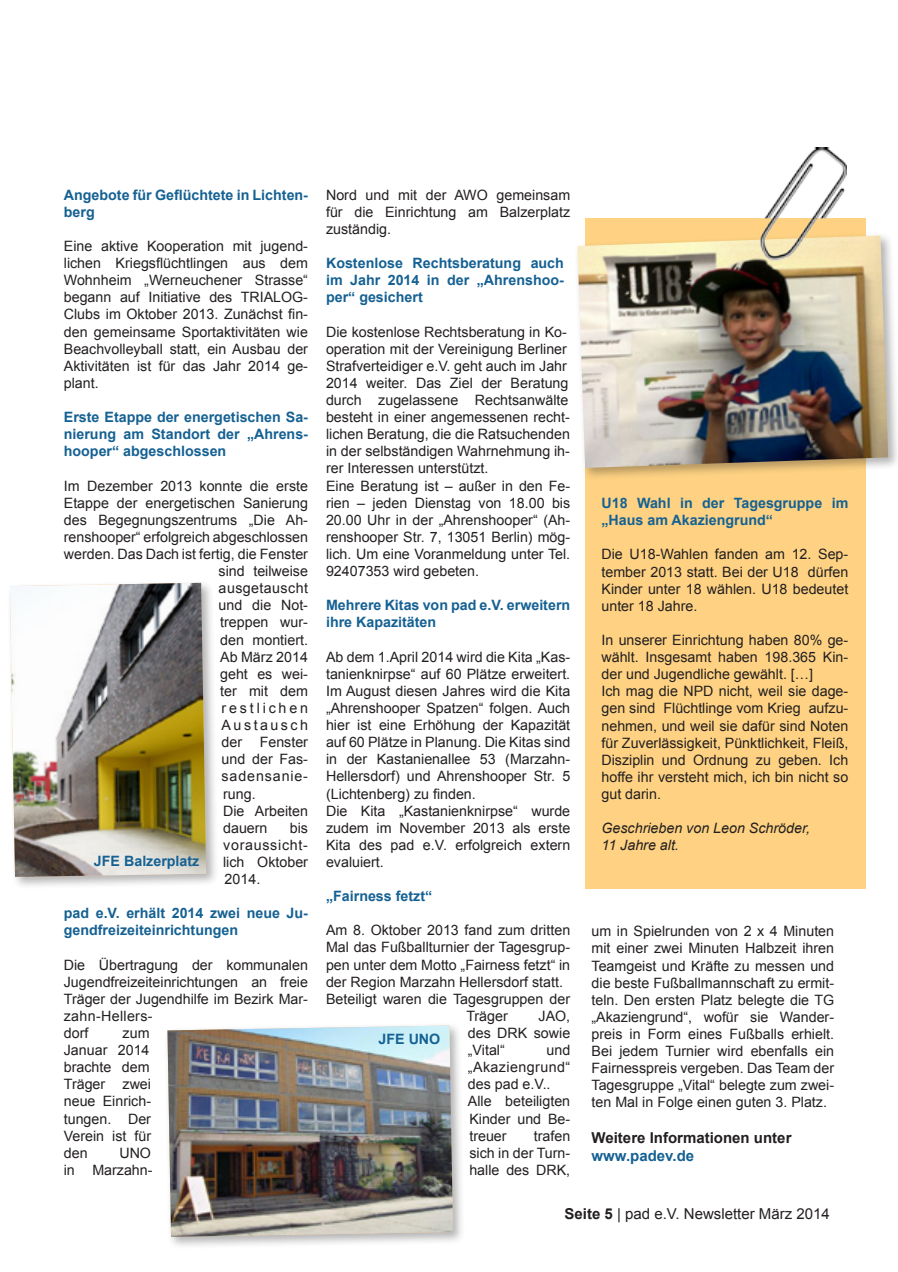
<style>
.page{position:relative;width:898px;height:1272px;background:#fff}
.page>*{position:absolute;margin:0;border:0;box-sizing:border-box;transform-origin:0 0}
.t1{font:15px "Arial";color:#231f20}
.t2{font:700 15px "Arial";color:#231f20}
.t3{font:700 15px "Arial";color:#156193}
.t4{font:14.25px/17.1px "Arial";color:#231f20;text-align:justify}
.t5{font:700 14.25px/17.1px "Arial";color:#156193}
.t6{font:italic 14.25px/17.1px "Arial";color:#231f20}
.t7{font:14.25px "Arial";letter-spacing:.03em;color:#231f20}
.t8{font:14.25px "Arial";letter-spacing:.06em;color:#231f20}
.t9{font:14.25px "Arial";letter-spacing:.2em;color:#231f20}
.t10{font:14.25px "Arial";letter-spacing:.175em;color:#231f20}
.s1{font-weight:700}
</style>
<div class="page">
<div style="left:585px;top:218px;width:280px;height:671px;background:#fed282"></div>
<div style="left:573px;top:232px;width:324px;height:248px;background:#231f20;opacity:.34"></div>
<img style="left:577px;top:235px;width:310px;height:233px">
<img style="left:757px;top:147px;width:89px;height:116px">
<div style="left:6px;top:579px;width:212px;height:310px;background:#231f20;opacity:.34"></div>
<img style="left:10px;top:583px;width:196px;height:294px">
<div style="left:163px;top:1021px;width:302px;height:227px;background:#231f20;opacity:.34"></div>
<img style="left:167px;top:1025px;width:286px;height:211px">
<p class="t5" style="left:64px;top:186px;width:245px">Angebote für Geflüchtete in Lichten&shy;berg</p>
<p class="t4" style="left:64px;top:237px;width:245px">Eine aktive Kooperation mit jugend&shy;lichen Kriegsflüchtlingen aus dem Wohnheim „Werneuchener Strasse“ begann auf Initiative des TRIALOG-Clubs im Oktober 2013. Zunächst fin&shy;den gemeinsame Sportaktivitäten wie Beachvolleyball statt, ein Ausbau der Aktivitäten ist für das Jahr 2014 ge&shy;plant.</p>
<p class="t5" style="left:64px;top:409px;width:246px;text-align:justify">Erste Etappe der energetischen Sa&shy;nierung am Standort der „Ahrens&shy;hooper“ abgeschlossen</p>
<p class="t4" style="left:64px;top:477px;width:245px">Im Dezember 2013 konnte die erste</p>
<p class="t4" style="left:64px;top:494px;width:245px">Etappe der energetischen Sanierung</p>
<p class="t4" style="left:64px;top:511px;width:245px">des Begegnungszentrums „Die Ah-</p>
<p class="t4" style="left:64px;top:528px;width:245px">renshooper“ erfolgreich abgeschlossen</p>
<p class="t4" style="left:64px;top:545px;width:245px">werden. Das Dach ist fertig, die Fenster</p>
<p class="t4" style="left:218px;top:562px;width:91px">sind teilweise</p>
<p class="t7" style="left:218px;top:579px;width:91px">ausgetauscht</p>
<p class="t4" style="left:218px;top:597px;width:91px">und die Not-</p>
<p class="t4" style="left:220px;top:614px;width:89px">treppen wur-</p>
<p class="t4" style="left:220px;top:631px;width:89px">den montiert.</p>
<p class="t4" style="left:220px;top:648px;width:89px">Ab März 2014</p>
<p class="t4" style="left:220px;top:665px;width:89px">geht es wei-</p>
<p class="t4" style="left:220px;top:682px;width:89px">ter mit dem</p>
<p class="t9" style="left:221px;top:698px;width:88px">restlichen</p>
<p class="t10" style="left:221px;top:715px;width:88px">Austausch</p>
<p class="t4" style="left:221px;top:733px;width:88px">der Fenster</p>
<p class="t4" style="left:221px;top:750px;width:88px">und der Fas-</p>
<p class="t8" style="left:221px;top:767px;width:88px">sadensanie-</p>
<p class="t4" style="left:223px;top:785px;width:34px">rung.</p>
<p class="t4" style="left:223px;top:802px;width:86px">Die Arbeiten</p>
<p class="t4" style="left:223px;top:819px;width:46px">dauern</p>
<p class="t4" style="left:223px;top:819px;width:86px;text-indent:67px">bis voraussicht&shy;lich Oktober 2014.</p>
<p class="t5" style="left:64px;top:905px;width:245px">pad e.V. erhält 2014 zwei neue Ju&shy;gendfreizeiteinrichtungen</p>
<p class="t4" style="left:64px;top:956px;width:245px;text-align:left">Die Übertragung der kommunalen<br>Jugendfreizeiteinrichtungen an freie<br>Träger der Jugendhilfe im Bezirk Mar&shy;zahn-Hellers-<br>dorf</p>
<p class="t5" style="left:94px;top:853px;width:107px">JFE Balzerplatz</p>
<p class="t4" style="left:64px;top:1024px;width:89px;text-indent:59px">zum Januar 2014 brachte dem Träger zwei neue Einrich&shy;tungen. Der Verein ist für den</p>
<p class="t4" style="left:64px;top:1144px;width:90px;text-align:right">UNO<br>in Marzahn-</p>
<p class="t4" style="left:326px;top:186px;width:245px">Nord und mit der AWO gemeinsam für die Einrichtung am Balzerplatz zuständig.</p>
<p class="t5" style="left:326px;top:255px;width:239px;text-align:justify">Kostenlose Rechtsberatung auch im Jahr 2014 in der „Ahrenshoo&shy;per“ gesichert</p>
<p class="t4" style="left:326px;top:323px;width:246px;text-align:left">Die kostenlose Rechtsberatung in Ko&shy;operation mit der Vereinigung Berliner Strafverteidiger e.V. geht auch im Jahr 2014 weiter. Das Ziel der Beratung durch zugelassene Rechtsanwälte besteht in einer angemessenen recht&shy;lichen Beratung, die die Ratsuchenden in der selbständigen Wahrnehmung ih&shy;rer Interessen unterstützt.<br>Eine Beratung ist – außer in den Fe&shy;rien – jeden Dienstag von 18.00 bis 20.00 Uhr in der „Ahrenshooper“ (Ah&shy;renshooper Str. 7, 13051 Berlin) mög&shy;lich. Um eine Voranmeldung unter Tel.<br>92407353 wird gebeten.</p>
<p class="t5" style="left:326px;top:597px;width:245px">Mehrere Kitas von pad e.V. erweitern ihre Kapazitäten</p>
<p class="t4" style="left:326px;top:648px;width:246px;text-align:left">Ab dem 1.April 2014 wird die Kita „Kas&shy;tanienknirpse“ auf 60 Plätze erweitert.<br>Im August diesen Jahres wird die Kita „Ahrenshooper Spatzen“ folgen. Auch hier ist eine Erhöhung der Kapazität auf 60 Plätze in Planung. Die Kitas sind in der Kastanienallee 53 (Marzahn-Hellersdorf) und Ahrenshooper Str. 5 (Lichtenberg) zu finden.<br>Die Kita „Kastanienknirpse“ wurde zudem im November 2013 als erste Kita des pad e.V. erfolgreich extern evaluiert.</p>
<p class="t5" style="left:326px;top:888px;width:108px">„Fairness fetzt“</p>
<p class="t4" style="left:326px;top:921px;width:246px">Am 8. Oktober 2013 fand zum dritten</p>
<p class="t4" style="left:326px;top:939px;width:245px">Mal das Fußballturnier der Tagesgrup-</p>
<p class="t4" style="left:326px;top:956px;width:245px">pen unter dem Motto „Fairness fetzt“ in</p>
<p class="t4" style="left:326px;top:973px;width:238px">der Region Marzahn Hellersdorf statt.</p>
<p class="t4" style="left:326px;top:990px;width:245px">Beteiligt waren die Tagesgruppen der</p>
<p class="t4" style="left:466px;top:1007px;width:43px">Träger</p>
<p class="t4" style="left:467px;top:1007px;width:104px;text-indent:71px">JAO, des DRK sowie „Vital“</p>
<p class="t5" style="left:378px;top:1030px;width:63px">JFE UNO</p>
<p class="t4" style="left:467px;top:1041px;width:104px;text-align:left;text-indent:79px">und „Akaziengrund“ des pad e.V..<br>Alle beteiligten<br>Kinder und Be&shy;treuer</p>
<p class="t4" style="left:469px;top:1127px;width:102px;text-indent:64px">trafen sich in der Turn&shy;halle des DRK,</p>
<p class="t5" style="left:601px;top:495px;width:248px">U18 Wahl in der Tagesgruppe im „Haus am Akaziengrund“</p>
<p class="t4" style="left:601px;top:546px;width:248px">Die U18-Wahlen fanden am 12. Sep&shy;tember 2013 statt. Bei der U18 dürfen Kinder unter 18 wählen. U18 bedeutet unter 18 Jahre.</p>
<p class="t4" style="left:601px;top:631px;width:248px;text-align:left">In unserer Einrichtung haben 80% ge&shy;wählt. Insgesamt haben 198.365 Kin&shy;der und Jugendliche gewählt. […]<br>Ich mag die NPD nicht, weil sie dage&shy;gen sind Flüchtlinge vom Krieg aufzu&shy;nehmen, und weil sie dafür sind Noten für Zuverlässigkeit, Pünktlichkeit, Fleiß, Disziplin und Ordnung zu geben. Ich hoffe ihr versteht mich, ich bin nicht so gut darin.</p>
<p class="t6" style="left:601px;top:819px;width:210px">Geschrieben von Leon Schröder,<br>11 Jahre alt.</p>
<p class="t4" style="left:591px;top:922px;width:244px">um in Spielrunden von 2 x 4 Minuten mit einer zwei Minuten Halbzeit ihren Teamgeist und Kräfte zu messen und die beste Fußballmannschaft zu ermit&shy;teln. Den ersten Platz belegte die TG „Akaziengrund“, wofür sie Wander&shy;preis in Form eines Fußballs erhielt.<br>Bei jedem Turnier wird ebenfalls ein Fairnesspreis vergeben. Das Team der Tagesgruppe „Vital“ belegte zum zwei&shy;ten Mal in Folge einen guten 3. Platz.</p>
<p class="t2" style="left:591px;top:1128px;width:201px">Weitere Informationen unter</p>
<p class="t3" style="left:591px;top:1146px;width:104px">www.padev.de</p>
<p class="t1" style="left:564px;top:1203px;width:267px"><span class="s1">Seite 5</span> | pad e.V. Newsletter März 2014</p>
</div>
